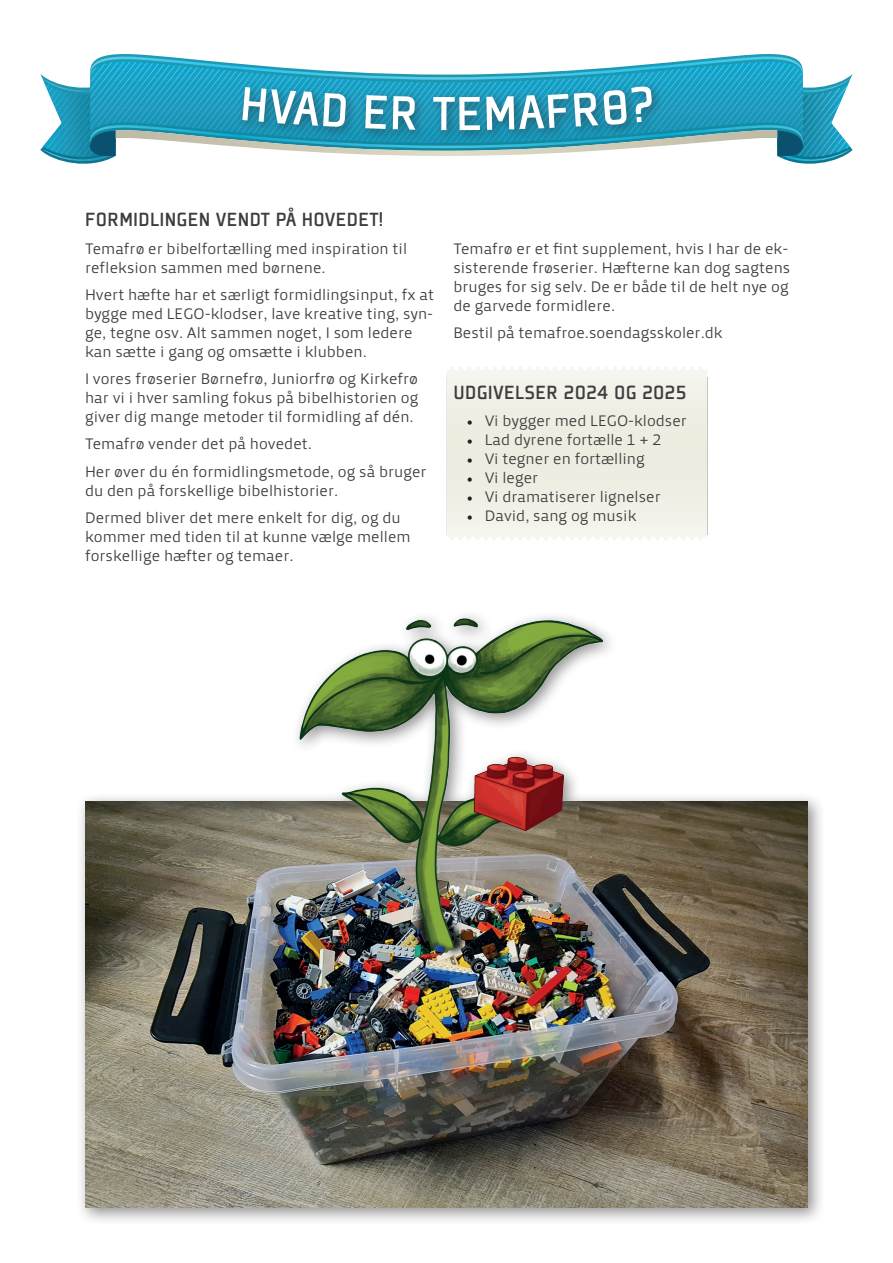
<style>
.page{position:relative;width:893px;height:1263px;background:#fff}
.page>*{position:absolute;margin:0;border:0;box-sizing:border-box;transform-origin:0 0}
.t1{font:500 52.5px "Plexes Pro";color:#fff}
.t2{font:500 21px "Plexes Pro";letter-spacing:.015em;color:#3d3d3e}
.t3{font:15.75px/18.9px "Priva One Pro";color:#3d3d3e}
.s1{font-family:"Minion Pro";color:#231f20}
</style>
<div class="page">
<div style="left:446px;top:377px;width:261px;height:158px;background:#f0eee4"></div>
<svg style="left:501px;top:367px;width:199px;height:3px"></svg>
<div style="left:76px;top:609px;width:750px;height:616px;background:#231f20;opacity:.5"></div>
<img style="left:85px;top:609px;width:723px;height:599px">
<svg style="left:101px;top:54px;width:691px;height:3px"></svg>
<svg style="left:40px;top:57px;width:813px;height:107px"></svg>
<h1 class="t1" style="left:432px;top:82px;width:53px">TE</h1>
<h2 class="t2" style="left:85px;top:207px;width:300px">FORMIDLINGEN VENDT PÅ HOVEDET!</h2>
<p class="t3" style="left:85px;top:239px;width:324px">Temafrø er bibelfortælling med inspiration til refleksion sammen med børnene.</p>
<p class="t3" style="left:85px;top:285px;width:351px">Hvert hæfte har et særligt formidlingsinput, fx at bygge med LEGO-klodser, lave kreative ting, syn&shy;ge, tegne osv. Alt sammen noget, I som ledere kan sætte i gang og omsætte i klubben.</p>
<p class="t3" style="left:85px;top:369px;width:335px;text-align:justify">I vores frøserier Børnefrø, Juniorfrø og Kirkefrø har vi i hver samling fokus på bibelhistorien og giver dig mange metoder til formidling af dén.</p>
<p class="t3" style="left:85px;top:430px;width:343px;line-height:27.5px">Temafrø vender det på hovedet.<br>Her øver du én formidlingsmetode, og så bruger</p>
<p class="t3" style="left:85px;top:477px;width:317px;line-height:27.5px">du den på forskellige bibelhistorier.<br>Dermed bliver det mere enkelt for dig, og du</p>
<p class="t3" style="left:85px;top:527px;width:327px">kommer med tiden til at kunne vælge mellem forskellige hæfter og temaer.</p>
<p class="t3" style="left:453px;top:239px;width:338px">Temafrø er et fint supplement, hvis I har de ek&shy;sisterende frøserier. Hæfterne kan dog sagtens bruges for sig selv. De er både til de helt nye og de garvede formidlere.</p>
<p class="t3" style="left:453px;top:323px;width:271px">Bestil på temafroe.soendagsskoler.dk</p>
<h2 class="t2" style="left:453px;top:380px;width:235px">UDGIVELSER 2024 OG 2025</h2>
<p class="t3" style="left:467px;top:412px;width:222px"><span class="s1">•</span> Vi bygger med LEGO-klodser</p>
<p class="t3" style="left:467px;top:431px;width:196px"><span class="s1">•</span> Lad dyrene fortælle 1 + 2</p>
<p class="t3" style="left:467px;top:449px;width:179px"><span class="s1">•</span> Vi tegner en fortælling</p>
<p class="t3" style="left:467px;top:468px;width:73px"><span class="s1">•</span> Vi leger</p>
<p class="t3" style="left:467px;top:487px;width:195px"><span class="s1">•</span> Vi dramatiserer lignelser</p>
<p class="t3" style="left:467px;top:506px;width:171px"><span class="s1">•</span> David, sang og musik</p>
</div>
